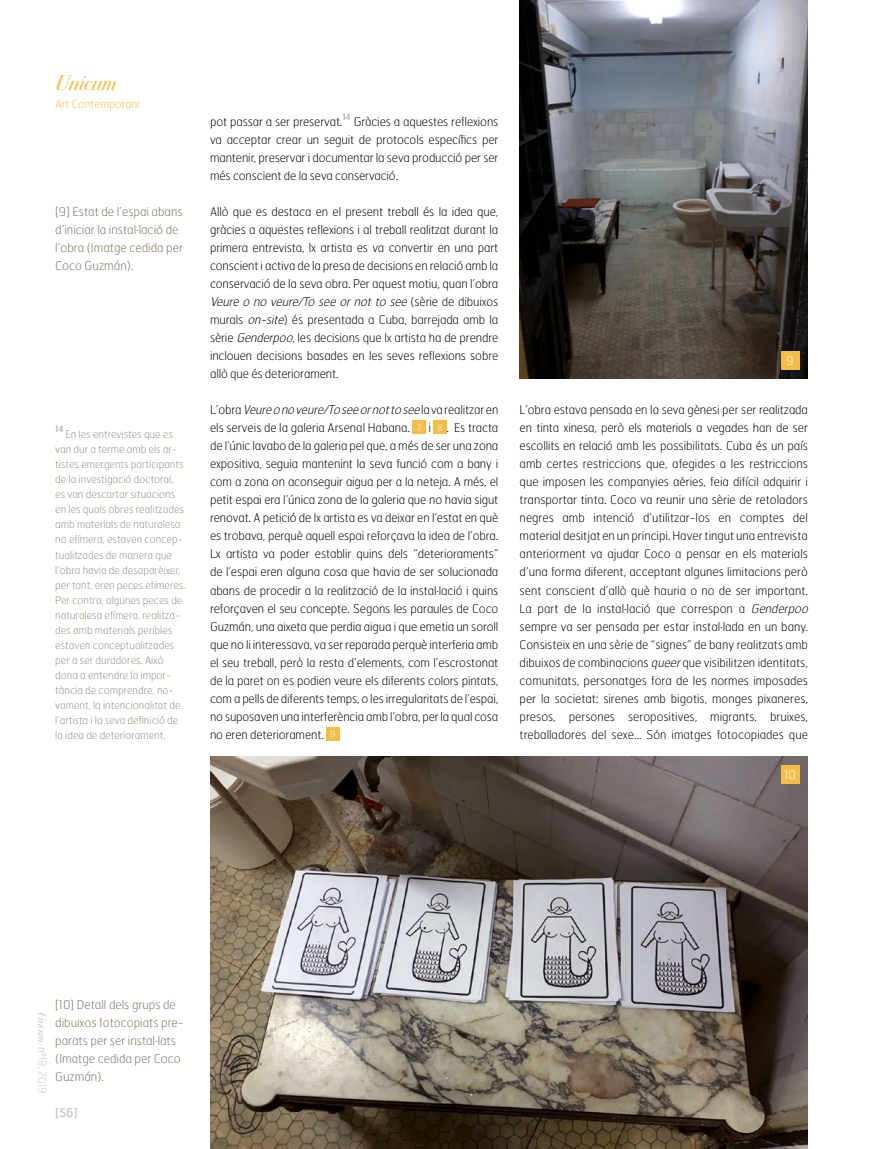
<style>
.page{position:relative;width:893px;height:1149px;background:#fff}
.page>*{position:absolute;margin:0;border:0;box-sizing:border-box;transform-origin:0 0}
.t1{font:italic 21px "Bodoni Svty Two ITCTT";color:#f3bd48}
.t2{font:100 12.15px/18px "Hermes";color:#80715d}
.t3{font:100 12px/18px "Hermes";color:#000;text-align:justify}
.t4{font:12px "Hermes";color:#c6c6c6}
.t5{font:100 12px "Hermes";color:#fff}
.t6{font:100 11.25px "Hermes";color:#f3bd48}
.t7{font:100 10.5px/15px "Hermes";color:#998e7d}
.t8{font:100 10.5px "Hermes";color:#c6c6c6}
.t9{font:8.7px "Hermes";color:#b3aa9e}
.s1{font-style:italic}
.s2{font-size:9px;color:#fff}
.s3{font-family:"Bodoni Svty Two ITCTT";font-weight:400;font-style:italic}
</style>
<div class="page">
<div style="left:413px;top:420px;width:13px;height:14px;background:#f3bd48"></div>
<div style="left:433px;top:420px;width:14px;height:14px;background:#f3bd48"></div>
<div style="left:326px;top:726px;width:13px;height:14px;background:#f3bd48"></div>
<img style="left:210px;top:756px;width:598px;height:392px">
<div style="left:781px;top:765px;width:18px;height:18px;background:#f3bd48"></div>
<img style="left:520px;top:0;width:288px;height:378px">
<div style="left:781px;top:351px;width:18px;height:18px;background:#f3bd48"></div>
<h1 class="t1" style="left:55px;top:65px;width:63px">Unicum</h1>
<p class="t6" style="left:55px;top:97px;width:86px">Art Contemporani</p>
<p class="t2" style="left:55px;top:202px;width:129px">[9] Estat de l’espai abans d’iniciar la instal·lació de l’obra (Imatge cedida per<br>Coco Guzmán).</p>
<p class="t9" style="left:55px;top:423px;width:10px">14</p>
<p class="t7" style="left:55px;top:426px;width:132px;text-indent:10px">En les entrevistes que es van dur a terme amb els ar&shy;tistes emergents participants de la investigació doctoral, es van descartar situacions en les quals obres realitzades amb materials de naturalesa no efímera, estaven concep&shy;tualitzades de manera que l’obra havia de desaparèixer, per tant, eren peces efímeres.<br>Per contra, algunes peces de naturalesa efímera, realitza&shy;des amb materials peribles estaven conceptualitzades per a ser duradores. Això dona a entendre la impor&shy;tància de comprendre, no&shy;vament, la intencionalitat de l’artista i la seva definició de la idea de deteriorament.</p>
<p class="t9" style="left:342px;top:111px;width:10px">14</p>
<p class="t3" style="left:210px;top:112px;width:290px;text-indent:144px">Gràcies a aquestes reflexions va acceptar crear un seguit de protocols específics per mantenir, preservar i documentar la seva producció per ser més conscient de la seva conservació.</p>
<p class="t3" style="left:210px;top:202px;width:290px">Allò que es destaca en el present treball és la idea que, gràcies a aquestes reflexions i al treball realitzat durant la primera entrevista, lx artista es va convertir en una part conscient i activa de la presa de decisions en relació amb la conservació de la seva obra. Per aquest motiu, quan l’obra <span class="s1">Veure o no veure/To see or not to see</span> ( s è r i e d e d i b u i x o s murals <span class="s1">on-site</span>) és presentada a Cuba, barrejada amb la sèrie <span class="s1">Genderpoo</span>, les decisions que lx artista ha de prendre inclouen decisions basades en les seves reflexions sobre allò que és deteriorament.</p>
<p class="t3" style="left:210px;top:400px;width:290px">L ’ o b r a <span class="s1">Veure o no veure/To see ornotto see</span> l a v a r e a l i t z a r e n els serveis de la galeria Arsenal Habana. <span class="s2">7</span> i <span class="s2">8</span> . Es tracta de l’únic lavabo de la galeria pel que, a més de ser una zona expositiva, seguia mantenint la seva funció com a bany i com a zona on aconseguir aigua per a la neteja. A més, el petit espai era l’única zona de la galeria que no havia sigut renovat. A petició de lx artista es va deixar en l’estat en què es trobava, perquè aquell espai reforçava la idea de l’obra.<br>Lx artista va poder establir quins dels “deterioraments” de l’espai eren alguna cosa que havia de ser solucionada abans de procedir a la realització de la instal·lació i quins reforçaven el seu concepte. Segons les paraules de Coco Guzmán, una aixeta que perdia aigua i que emetia un soroll que no li interessava, va ser reparada perquè interferia amb el seu treball, però la resta d’elements, com l’escrostonat de la paret on es podien veure els diferents colors pintats, com a pells de diferents temps, o les irregularitats de l’espai, no suposaven una interferència amb l’obra, per la qual cosa no eren deteriorament. <span class="s2">9</span></p>
<p class="t3" style="left:210px;top:112px;width:134px">pot passar a ser preservat.</p>
<p class="t5" style="left:786px;top:353px;width:9px">9</p>
<p class="t3" style="left:520px;top:400px;width:293px;text-align:left">L’obra estava pensada en la seva gènesi per ser realitzada en tinta xinesa, però els materials a vegades han de ser escollits en relació amb les possibilitats. Cuba és un país amb certes restriccions que, afegides a les restriccions que imposen les companyies aèries, feia difícil adquirir i transportar tinta. Coco va reunir una sèrie de retoladors negres amb intenció d’utilitzar-los en comptes del material desitjat en un principi. Haver tingut una entrevista anteriorment va ajudar Coco a pensar en els materials d’una forma diferent, acceptant algunes limitacions però sent conscient d’allò què hauria o no de ser important.<br>La part de la instal·lació que correspon a <span class="s1">Genderpoo </span>sempre va ser pensada per estar instal·lada en un bany.<br>Consisteix en una sèrie de “signes” de bany realitzats amb dibuixos de combinacions <span class="s1">queer</span>que visibilitzen identitats, comunitats, personatges fora de les normes imposades per la societat: sirenes amb bigotis, monges pixaneres, presos, persones seropositives, migrants, bruixes, treballadores del sexe… Són imatges fotocopiades que</p>
<p class="t5" style="left:784px;top:767px;width:13px">10</p>
<p class="t8" style="left:49px;top:1011px;width:83px;rotate:90deg"><span class="s3">Unicum</span>, nº18, 2019</p>
<p class="t2" style="left:55px;top:994px;width:130px">[10] Detall dels grups de dibuixos fotocopiats pre&shy;parats per ser instal·lats (Imatge cedida per Coco<br>Guzmán).</p>
<p class="t4" style="left:55px;top:1104px;width:24px">[56]</p>
</div>
